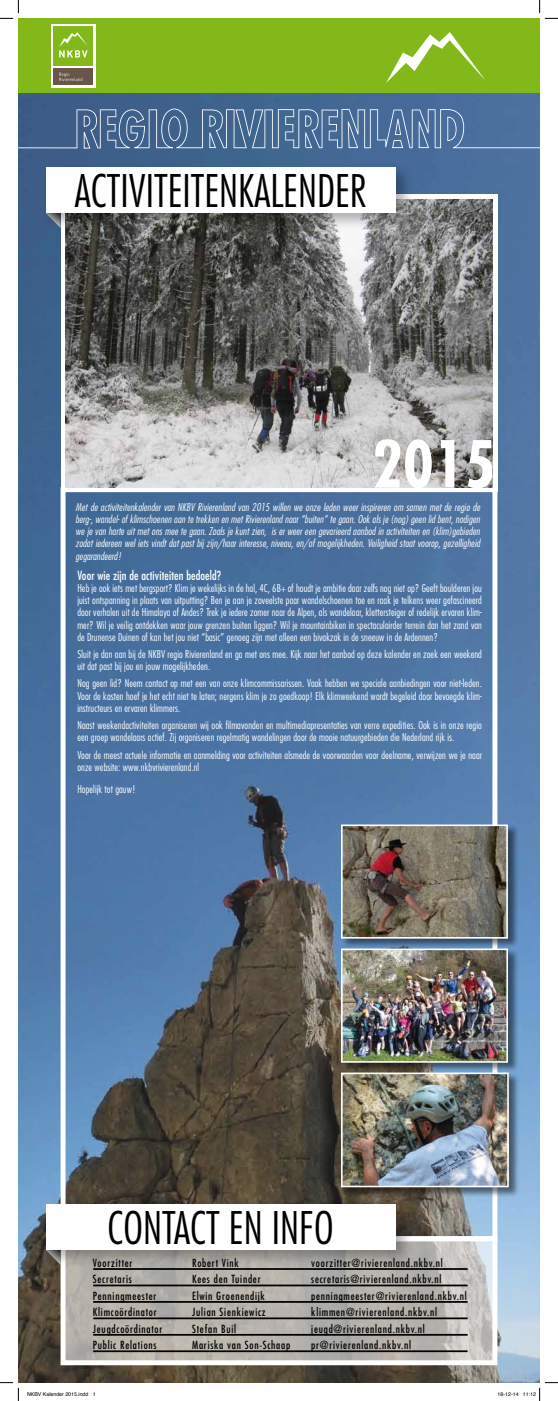
<style>
.page{position:relative;width:558px;height:1401px;background:#fff}
.page>*{position:absolute;margin:0;border:0;box-sizing:border-box;transform-origin:0 0}
.t1{font:700 condensed 63px "Futura";color:#fff}
.t2{font:300 condensed 43.75px "Futura";color:#000}
.t3{font:condensed 12.25px "Futura";letter-spacing:.01em;color:#fff}
.t4{font:condensed 10.94px "Futura";letter-spacing:.07em;color:#000}
.t5{font:300 condensed 10.5px/12.2px "Futura";letter-spacing:.01em;color:#fff}
.t6{font:italic 300 condensed 10.5px/12.2px "Futura";letter-spacing:.01em;color:#fff;text-align:justify}
.t7{font:5.25px "Helvetica";color:#000}
</style>
<div class="page">
<img style="left:18px;top:93px;width:521px;height:1290px">
<div style="left:18px;top:18px;width:521px;height:75px;background:#83b81a"></div>
<svg style="left:18px;top:109px;width:521px;height:40px;background:#57779e"></svg>
<div style="left:51px;top:24px;width:45px;height:63px;background:#fff"></div>
<div style="left:54px;top:68px;width:39px;height:17px;background:#6a5648"></div>
<div style="left:54px;top:26px;width:39px;height:40px;background:#83b81a"></div>
<svg style="left:59px;top:32px;width:29px;height:26px"></svg>
<svg style="left:59px;top:73px;width:23px;height:8px"></svg>
<svg style="left:386px;top:32px;width:99px;height:51px"></svg>
<div style="left:61px;top:487px;width:436px;height:754px;border:5px solid #fff"></div>
<svg style="left:61px;top:194px;width:436px;height:298px"></svg>
<img style="left:66px;top:199px;width:426px;height:288px">
<div style="left:341px;top:824px;width:177px;height:124px;background:#000;opacity:.5"></div>
<img style="left:344px;top:827px;width:161px;height:109px">
<div style="left:341px;top:824px;width:167px;height:115px;border:2px solid #fff"></div>
<div style="left:341px;top:948px;width:177px;height:124px;background:#000;opacity:.5"></div>
<img style="left:344px;top:951px;width:161px;height:109px">
<div style="left:341px;top:948px;width:167px;height:115px;border:2px solid #fff"></div>
<div style="left:341px;top:1072px;width:178px;height:125px;background:#000;opacity:.5"></div>
<img style="left:344px;top:1076px;width:161px;height:108px">
<div style="left:341px;top:1073px;width:167px;height:114px;border:2px solid #fff"></div>
<svg style="left:67px;top:1242px;width:424px;height:117px;background:#b6b3ad"></svg>
<div style="left:61px;top:1236px;width:436px;height:129px;border:5px solid #fff"></div>
<div style="left:42px;top:162px;width:371px;height:68px;background:#000;opacity:.3"></div>
<div style="left:46px;top:167px;width:349px;height:46px;background:#fff"></div>
<div style="left:42px;top:1199px;width:371px;height:67px;background:#000;opacity:.3"></div>
<div style="left:46px;top:1204px;width:349px;height:46px;background:#fff"></div>
<hr style="left:93px;top:1268px;width:374px;height:2px;background:#000">
<hr style="left:93px;top:1285px;width:374px;height:1px;background:#000">
<hr style="left:93px;top:1301px;width:374px;height:2px;background:#000">
<hr style="left:93px;top:1317px;width:374px;height:2px;background:#000">
<hr style="left:93px;top:1334px;width:374px;height:2px;background:#000">
<hr style="left:93px;top:1350px;width:374px;height:2px;background:#000">
<svg style="left:0;top:0;width:19px;height:19px"></svg>
<svg style="left:0;top:1382px;width:19px;height:19px"></svg>
<svg style="left:539px;top:0;width:19px;height:19px"></svg>
<svg style="left:497px;top:1382px;width:61px;height:19px"></svg>
<h2 class="t2" style="left:75px;top:164px;width:293px">ACTIVITEITENKALENDER</h2>
<h1 class="t1" style="left:372px;top:424px;width:125px">2015</h1>
<p class="t6" style="left:75px;top:500px;width:406px">Met de activiteitenkalender van NKBV Rivierenland van 2015 willen we onze leden weer inspireren om samen met de regio de berg-, wandel- of klimschoenen aan te trekken en met Rivierenland naar “buiten” te gaan. Ook als je (nog) geen lid bent, nodigen we je van harte uit met ons mee te gaan. Zoals je kunt zien, is er weer een gevarieerd aanbod in activiteiten en (klim)gebieden zodat iedereen wel iets vindt dat past bij zijn/haar interesse, niveau, en/of mogelijkheden. Veiligheid staat voorop, gezelligheid gegarandeerd!</p>
<p class="t3" style="left:77px;top:567px;width:145px">Voor wie zijn de activiteiten bedoeld?</p>
<p class="t5" style="left:77px;top:582px;width:406px;text-align:justify">Heb je ook iets met bergsport? Klim je wekelijks in de hal, 4C, 6B+ of houdt je ambitie daar zelfs nog niet op? Geeft boulderen jou juist ontspanning in plaats van uitputting? Ben je aan je zoveelste paar wandelschoenen toe en raak je telkens weer gefascineerd door verhalen uit de Himalaya of Andes? Trek je iedere zomer naar de Alpen, als wandelaar, klettersteiger of redelijk ervaren klim&shy;mer? Wil je veilig ontdekken waar jouw grenzen buiten liggen? Wil je mountainbiken in spectaculairder terrein dan het zand van de Drunense Duinen of kan het jou niet “basic” genoeg zijn met alleen een bivakzak in de sneeuw in de Ardennen?</p>
<p class="t5" style="left:77px;top:648px;width:406px">Sluit je dan aan bij de NKBV regio Rivierenland en ga met ons mee. Kijk naar het aanbod op deze kalender en zoek een weekend uit dat past bij jou en jouw mogelijkheden.</p>
<p class="t5" style="left:77px;top:677px;width:406px;text-align:justify">Nog geen lid? Neem contact op met een van onze klimcommissarissen. Vaak hebben we speciale aanbiedingen voor niet-leden.<br>Voor de kosten hoef je het echt niet te laten; nergens klim je zo goedkoop! Elk klimweekend wordt begeleid door bevoegde klim&shy;instructeurs en ervaren klimmers.</p>
<p class="t5" style="left:77px;top:719px;width:406px">Naast weekendactiviteiten organiseren wij ook filmavonden en multimediapresentaties van verre expedities. Ook is in onze regio een groep wandelaars actief. Zij organiseren regelmatig wandelingen door de mooie natuurgebieden die Nederland rijk is.</p>
<p class="t5" style="left:77px;top:748px;width:406px">Voor de meest actuele informatie en aanmelding voor activiteiten alsmede de voorwaarden voor deelname, verwijzen we je naar onze website: www.nkbvrivierenland.nl</p>
<p class="t5" style="left:77px;top:783px;width:60px">Hopelijk tot gauw!</p>
<h2 class="t2" style="left:107px;top:1200px;width:228px">CONTACT EN INFO</h2>
<p class="t4" style="left:93px;top:1256px;width:41px">Voorzitter</p>
<p class="t4" style="left:192px;top:1256px;width:48px">Robert Vink</p>
<p class="t4" style="left:311px;top:1256px;width:133px">voorzitter@rivierenland.nkbv.nl</p>
<p class="t4" style="left:93px;top:1272px;width:41px">Secretaris</p>
<p class="t4" style="left:192px;top:1272px;width:70px">Kees den Tuinder</p>
<p class="t4" style="left:311px;top:1272px;width:132px">secretaris@rivierenland.nkbv.nl</p>
<p class="t4" style="left:93px;top:1289px;width:65px">Penningmeester</p>
<p class="t4" style="left:192px;top:1289px;width:74px">Elwin Groenendijk</p>
<p class="t4" style="left:311px;top:1289px;width:157px">penningmeester@rivierenland.nkbv.nl</p>
<p class="t4" style="left:93px;top:1305px;width:65px">Klimcoördinator</p>
<p class="t4" style="left:192px;top:1305px;width:75px">Julian Sienkiewicz</p>
<p class="t4" style="left:311px;top:1305px;width:127px">klimmen@rivierenland.nkbv.nl</p>
<p class="t4" style="left:93px;top:1322px;width:71px">Jeugdcoördinator</p>
<p class="t4" style="left:192px;top:1322px;width:46px">Stefan Buil</p>
<p class="t4" style="left:311px;top:1322px;width:115px">jeugd@rivierenland.nkbv.nl</p>
<p class="t4" style="left:93px;top:1338px;width:65px">Public Relations</p>
<p class="t4" style="left:192px;top:1338px;width:100px">Mariska van Son-Schaap</p>
<p class="t4" style="left:311px;top:1338px;width:101px">pr@rivierenland.nkbv.nl</p>
<p class="t7" style="left:27px;top:1390px;width:70px">NKBV Kalender 2015.indd 1</p>
<p class="t7" style="left:497px;top:1390px;width:40px">18-12-14 11:12</p>
</div>
